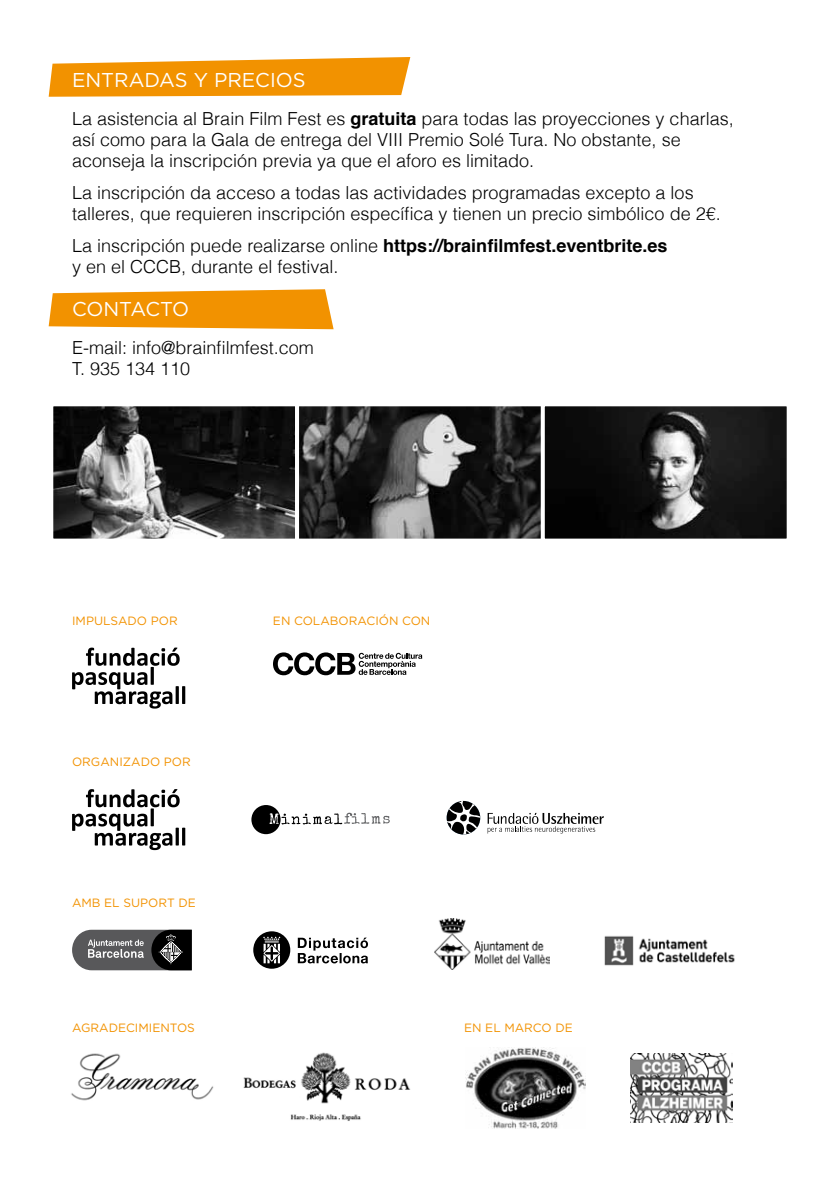
<style>
.page{position:relative;width:840px;height:1191px;background:#fff}
.page>*{position:absolute;margin:0;border:0;box-sizing:border-box;transform-origin:0 0}
.t1{font:20px "Gotham";color:#fff}
.t2{font:300 18px/21px "Helvetica";color:#000}
.t3{font:12px "Gotham";color:#f29200}
.s1{font-weight:700}
</style>
<div class="page">
<img style="left:604px;top:936px;width:131px;height:30px">
<svg style="left:297px;top:937px;width:71px;height:26px"></svg>
<svg style="left:253px;top:931px;width:37px;height:37px"></svg>
<img style="left:434px;top:918px;width:115px;height:51px">
<svg style="left:72px;top:929px;width:120px;height:41px;background:#5c5c5d"></svg>
<svg style="left:72px;top:789px;width:113px;height:61px"></svg>
<svg style="left:251px;top:805px;width:138px;height:29px"></svg>
<svg style="left:446px;top:801px;width:34px;height:33px"></svg>
<svg style="left:487px;top:813px;width:116px;height:20px"></svg>
<svg style="left:72px;top:647px;width:113px;height:61px"></svg>
<svg style="left:273px;top:652px;width:149px;height:23px"></svg>
<svg style="left:49px;top:57px;width:361px;height:40px;background:#f39f20"></svg>
<svg style="left:49px;top:289px;width:284px;height:40px;background:#f39d1a"></svg>
<img style="left:243px;top:1052px;width:168px;height:69px">
<img style="left:630px;top:1053px;width:102px;height:69px">
<img style="left:71px;top:1053px;width:143px;height:48px">
<img style="left:54px;top:407px;width:731px;height:130px">
<div style="left:49px;top:402px;width:250px;height:140px;border:4px solid #fff"></div>
<svg style="left:300px;top:407px;width:239px;height:130px;background:#3d3d3d"></svg>
<div style="left:295px;top:402px;width:249px;height:140px;border:4px solid #fff"></div>
<div style="left:540px;top:402px;width:250px;height:140px;border:4px solid #fff"></div>
<img style="left:465px;top:1047px;width:120px;height:81px">
<p class="t1" style="left:72px;top:68px;width:16px">ENTRADAS</p>
<p class="t1" style="left:193px;top:68px;width:48px">Y PRECIOS</p>
<p class="t2" style="left:72px;top:107px;width:662px">La asistencia al Brain Film Fest es <span class="s1">gratuita</span> para todas las proyecciones y charlas, así como para la Gala de entrega del VIII Premio Solé Tura. No obstante, se aconseja la inscripción previa ya que el aforo es limitado.</p>
<p class="t2" style="left:72px;top:182px;width:649px">La inscripción da acceso a todas las actividades programadas excepto a los talleres, que requieren inscripción específica y tienen un precio simbólico de 2€.</p>
<p class="t2" style="left:72px;top:235px;width:596px">La inscripción puede realizarse online <span class="s1">https://brainfilmfest.eventbrite.es </span>y en el CCCB, durante el festival.</p>
<p class="t1" style="left:72px;top:298px;width:16px">CONTACTO</p>
<p class="t2" style="left:72px;top:337px;width:243px">E-mail: info@brainfilmfest.com<br>T. 935 134 110</p>
<p class="t3" style="left:72px;top:613px;width:32px">IM PULSADO</p>
<p class="t3" style="left:151px;top:613px;width:18px">POR</p>
<p class="t3" style="left:273px;top:613px;width:31px">EN COLA</p>
<p class="t3" style="left:330px;top:613px;width:18px">BORACIÓN</p>
<p class="t3" style="left:402px;top:613px;width:10px">CON</p>
<p class="t3" style="left:72px;top:754px;width:10px">ORGANIZADO</p>
<p class="t3" style="left:164px;top:754px;width:18px">POR</p>
<p class="t3" style="left:72px;top:896px;width:86px">AMB EL SUPORT</p>
<p class="t3" style="left:178px;top:896px;width:9px">DE</p>
<p class="t3" style="left:72px;top:1020px;width:10px">AGRADECIMIENTOS</p>
<p class="t3" style="left:464px;top:1020px;width:51px">ENELMARCO</p>
<p class="t3" style="left:555px;top:1020px;width:9px">DE</p>
</div>
